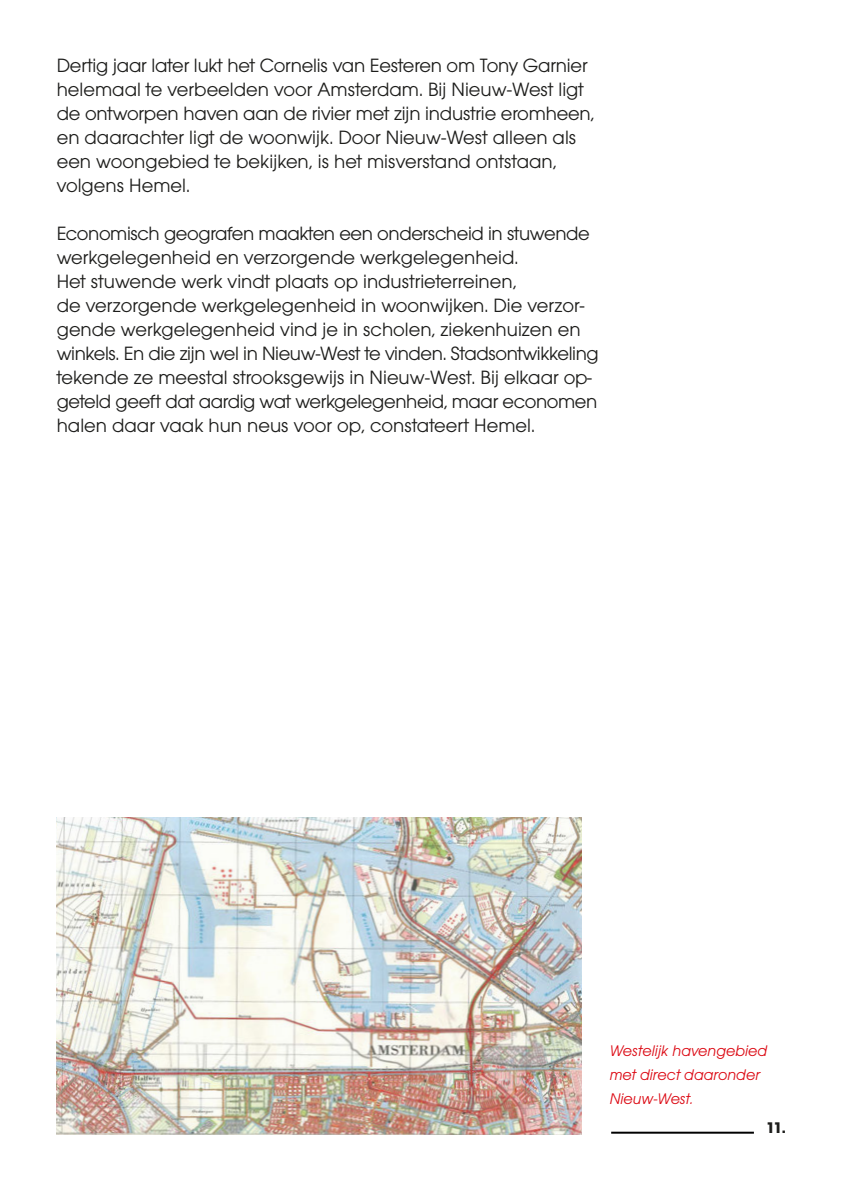
<style>
.page{position:relative;width:842px;height:1191px;background:#fff}
.page>*{position:absolute;margin:0;border:0;box-sizing:border-box;transform-origin:0 0}
.t1{font:20px/24px "Avant Gar Got Itc T";color:#1d1d1b}
.t2{font:20px/24px "Avant Gar Got Itc T";letter-spacing:-.02em;color:#1d1d1b}
.t3{font:16px/24px "Avant Gar Got Itc T Book Obli";color:#dc0a14}
.t4{font:700 16px "Avant Gar Got Itc T";color:#1d1d1b}
</style>
<div class="page">
<hr style="left:611px;top:1131px;width:143px;height:2px;background:#000">
<img style="left:57px;top:817px;width:525px;height:317px">
<p class="t1" style="left:57px;top:53px;width:539px">Dertig jaar later lukt het Cornelis van Eesteren om Tony Garnier helemaal te verbeelden voor Amsterdam. Bij Nieuw-West ligt de ontworpen haven aan de rivier met zijn industrie eromheen, en daarachter ligt de woonwijk. Door Nieuw-West alleen als een woongebied te bekijken, is het misverstand ontstaan, volgens Hemel.</p>
<p class="t2" style="left:57px;top:221px;width:535px">Economisch geografen maakten een onderscheid in stuwende werkgelegenheid en verzorgende werkgelegenheid.</p>
<p class="t1" style="left:57px;top:269px;width:461px">Het stuwende werk vindt plaats op industrieterreinen,</p>
<p class="t1" style="left:57px;top:293px;width:544px">de verzorgende werkgelegenheid in woonwijken. Die verzor&shy;gende werkgelegenheid vind je in scholen, ziekenhuizen en winkels. En die zijn wel in Nieuw-West te vinden. Stadsontwikkeling</p>
<p class="t1" style="left:57px;top:365px;width:542px">tekende ze meestal strooksgewijs in Nieuw-West. Bij elkaar op&shy;geteld geeft dat aardig wat werkgelegenheid, maar economen halen daar vaak hun neus voor op, constateert Hemel.</p>
<p class="t3" style="left:610px;top:1038px;width:159px">Westelijk havengebied met direct daaronder<br>Nieuw-West.</p>
<p class="t4" style="left:766px;top:1118px;width:21px">11.</p>
</div>
